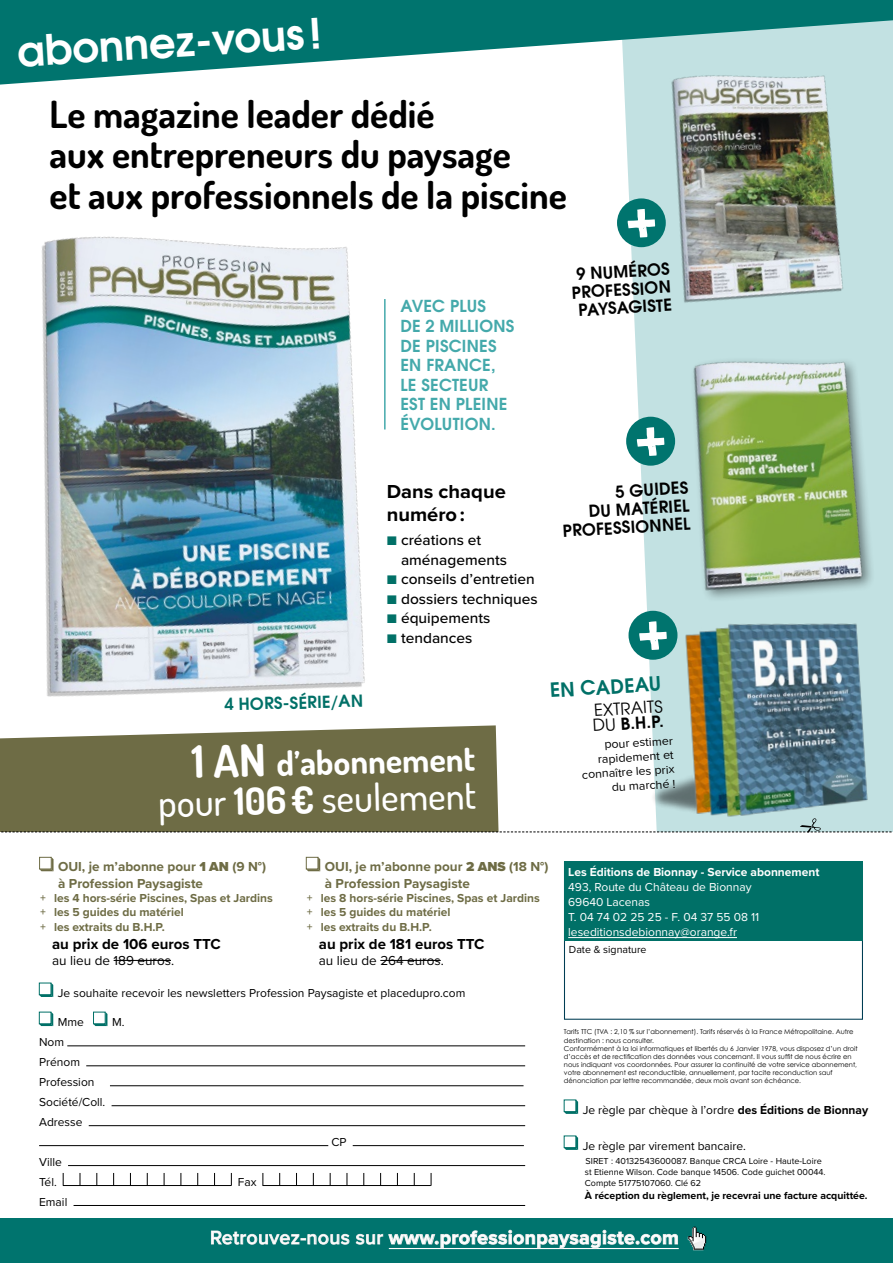
<style>
.page{position:relative;width:893px;height:1263px;background:#fff}
.page>*{position:absolute;margin:0;border:0;box-sizing:border-box;transform-origin:0 0}
.t1{font:700 41.7px "Te X Gyre Adventor";color:#fff}
.t2{font:700 37.5px/40.5px "Dosis";color:#000}
.t3{font:500 37.5px "Dosis";color:#fff}
.t4{font:700 33.9px "Dosis";color:#fff}
.t5{font:700 19.5px "Proxima Nova";letter-spacing:.02em;color:#fff}
.t6{font:700 19.5px/23.4px "Proxima Nova";color:#000}
.t7{font:700 19.5px "Te X Gyre Adventor";color:#007067}
.t8{font:700 16.5px/19.5px "Te X Gyre Adventor";letter-spacing:.015em;color:#44a9ab}
.t9{font:700 16.5px/18.1px "Te X Gyre Adventor";color:#000;text-align:right}
.t10{font:16.5px/14.9px "Te X Gyre Adventor";color:#000}
.t11{font:700 16.5px "Te X Gyre Adventor";color:#007067}
.t12{font:500 15px/19.5px "Proxima Nova";color:#000}
.t13{font:700 15px "Proxima Nova";color:#000}
.t14{font:700 13.5px/16.2px "Proxima Nova";color:#6e6c45}
.t15{font:13.5px "Proxima Nova";color:#000}
.t16{font:12px/20px "Proxima Nova";color:#000}
.t17{font:700 12px/14.4px "Proxima Nova";color:#6e6c45}
.t18{font:12px/15px "Proxima Nova";color:#fff}
.t19{font:700 12px "Proxima Nova";color:#fff}
.t20{font:10.65px "Proxima Nova";color:#000}
.t21{font:700 10.5px "Proxima Nova";color:#000}
.t22{font:9px/10.8px "Proxima Nova";color:#000}
.t23{font:6.75px/8.1px "Century Gothic";color:#000}
.s1{color:#007067}
.s2{font-weight:700}
.s3{font-weight:900}
.s4{font-family:"Aller";font-weight:300}
.s5{font-weight:500}
</style>
<div class="page">
<div style="left:0;top:775px;width:499px;height:43px;background:#6e6c45"></div>
<svg style="left:626px;top:432px;width:267px;height:386px;fill:#c2e1e2"></svg>
<div style="left:0;top:1219px;width:893px;height:44px;background:#00746e"></div>
<hr style="left:389px;top:1248px;width:290px;height:1px;background:#fff">
<svg style="left:211px;top:1230px;width:467px;height:18px"></svg>
<svg style="left:688px;top:1226px;width:18px;height:24px"></svg>
<svg style="left:39px;top:1012px;width:14px;height:14px"></svg>
<svg style="left:93px;top:1012px;width:14px;height:14px"></svg>
<hr style="left:67px;top:1045px;width:458px;height:1px;background:#000">
<hr style="left:86px;top:1065px;width:439px;height:1px;background:#000">
<hr style="left:110px;top:1085px;width:413px;height:1px;background:#000">
<hr style="left:112px;top:1105px;width:413px;height:1px;background:#000">
<hr style="left:89px;top:1125px;width:436px;height:1px;background:#000">
<hr style="left:39px;top:1145px;width:289px;height:1px;background:#000">
<hr style="left:353px;top:1145px;width:171px;height:1px;background:#000">
<hr style="left:68px;top:1165px;width:457px;height:1px;background:#000">
<hr style="left:63px;top:1185px;width:168px;height:1px;background:#000">
<svg style="left:80px;top:1173px;width:1px;height:12px"></svg>
<svg style="left:63px;top:1173px;width:1px;height:12px"></svg>
<svg style="left:130px;top:1173px;width:1px;height:12px"></svg>
<svg style="left:181px;top:1173px;width:1px;height:12px"></svg>
<svg style="left:231px;top:1173px;width:1px;height:13px"></svg>
<svg style="left:97px;top:1173px;width:1px;height:12px"></svg>
<svg style="left:147px;top:1173px;width:1px;height:12px"></svg>
<svg style="left:197px;top:1173px;width:1px;height:12px"></svg>
<svg style="left:113px;top:1173px;width:1px;height:12px"></svg>
<svg style="left:164px;top:1173px;width:1px;height:12px"></svg>
<svg style="left:214px;top:1173px;width:1px;height:12px"></svg>
<hr style="left:263px;top:1185px;width:168px;height:1px;background:#000">
<svg style="left:279px;top:1173px;width:1px;height:12px"></svg>
<svg style="left:263px;top:1173px;width:1px;height:12px"></svg>
<svg style="left:330px;top:1173px;width:1px;height:12px"></svg>
<svg style="left:380px;top:1173px;width:1px;height:12px"></svg>
<svg style="left:431px;top:1173px;width:1px;height:13px"></svg>
<svg style="left:296px;top:1173px;width:1px;height:12px"></svg>
<svg style="left:347px;top:1173px;width:1px;height:12px"></svg>
<svg style="left:397px;top:1173px;width:1px;height:12px"></svg>
<svg style="left:313px;top:1173px;width:1px;height:12px"></svg>
<svg style="left:364px;top:1173px;width:1px;height:12px"></svg>
<svg style="left:414px;top:1173px;width:1px;height:12px"></svg>
<hr style="left:74px;top:1205px;width:451px;height:1px;background:#000">
<svg style="left:0;top:818px;width:893px;height:14px"></svg>
<svg style="left:39px;top:983px;width:14px;height:14px"></svg>
<div style="left:564px;top:861px;width:299px;height:159px;background:#fff;border:1px solid #003d53"></div>
<div style="left:564px;top:861px;width:298px;height:79px;background:#007067"></div>
<hr style="left:568px;top:937px;width:169px;height:1px;background:#fff">
<svg style="left:564px;top:1100px;width:14px;height:14px"></svg>
<svg style="left:564px;top:1136px;width:14px;height:14px"></svg>
<svg style="left:0;top:0;width:893px;height:85px;fill:#00746e"></svg>
<img style="left:606px;top:38px;width:287px;height:286px">
<div style="left:617px;top:198px;width:49px;height:49px;background:#00746e;border-radius:50%"></div>
<svg style="left:628px;top:209px;width:27px;height:29px"></svg>
<img style="left:628px;top:324px;width:265px;height:303px">
<div style="left:626px;top:417px;width:49px;height:49px;background:#00746e;border-radius:50%"></div>
<svg style="left:637px;top:427px;width:27px;height:29px"></svg>
<svg style="left:39px;top:857px;width:15px;height:14px"></svg>
<hr style="left:114px;top:960px;width:57px;height:1px;background:#000">
<svg style="left:306px;top:857px;width:14px;height:14px"></svg>
<hr style="left:380px;top:960px;width:61px;height:1px;background:#000">
<img style="left:634px;top:588px;width:245px;height:240px">
<div style="left:628px;top:611px;width:49px;height:49px;background:#00746e;border-radius:50%"></div>
<svg style="left:639px;top:621px;width:28px;height:29px"></svg>
<img style="left:0;top:236px;width:497px;height:549px">
<hr style="left:384px;top:299px;width:2px;height:130px;background:#44a9ab">
<div style="left:191px;top:744px;width:73px;height:34px;background:#6e6c45"></div>
<h1 class="t1" style="left:15px;top:14px;width:306px;rotate:-3deg">abonnez-vous !</h1>
<h2 class="t2" style="left:50px;top:93px;width:519px">Le magazine leader dédié<br>aux entrepreneurs du paysage<br>et aux professionnels de la piscine</h2>
<h3 class="t8" style="left:400px;top:295px;width:115px">AVEC PLUS<br>DE 2 MILLIONS<br>DE PISCINES<br>EN FRANCE,<br>LE SECTEUR<br>EST EN PLEINE<br>ÉVOLUTION.</h3>
<h3 class="t6" style="left:387px;top:479px;width:120px">Dans chaque numéro :</h3>
<h3 class="t12" style="left:401px;top:530px;width:108px;text-indent:-14px"><span class="s1">■</span> créations et aménagements</h3>
<h3 class="t12" style="left:387px;top:569px;width:150px"><span class="s1">■</span> conseils d’entretien</h3>
<h3 class="t12" style="left:387px;top:588px;width:152px"><span class="s1">■</span> dossiers techniques</h3>
<h3 class="t12" style="left:387px;top:608px;width:105px"><span class="s1">■</span> équipements</h3>
<h3 class="t12" style="left:387px;top:627px;width:87px"><span class="s1">■</span> tendances</h3>
<h3 class="t9" style="left:570px;top:264px;width:101px;text-align:center;rotate:-3deg">9 NUMÉROS<br>PROFESSION<br>PAYSAGISTE</h3>
<h3 class="t9" style="left:560px;top:483px;width:129px;rotate:-3deg">5 GUIDES<br>DU MATÉRIEL<br>PROFESSIONNEL</h3>
<h3 class="t7" style="left:549px;top:673px;width:113px;rotate:-3deg">EN CADEAU</h3>
<h3 class="t10" style="left:591px;top:702px;width:73px;rotate:-3deg">EXTRAITS<br>DU <span class="s2">B.H.P.</span></h3>
<h3 class="t16" style="left:579px;top:739px;width:95px;line-height:14.4px;text-align:right;rotate:-4deg">pour estimer rapidement et connaître les prix du marché !</h3>
<h3 class="t11" style="left:225px;top:689px;width:140px;rotate:-1deg">4 HORS-SÉRIE/AN</h3>
<h3 class="t4" style="left:276px;top:742px;width:200px;rotate:-2deg">d’abonnement</h3>
<h2 class="t3" style="left:158px;top:777px;width:320px;rotate:-1deg">pour <span class="s2">106€</span> seulement</h2>
<h3 class="t14" style="left:58px;top:858px;width:210px">OUI, je m’abonne pour <span class="s3">1 AN</span> (9 N°) à Profession Paysagiste</h3>
<h3 class="t17" style="left:39px;top:890px;width:235px"><span class="s4">+</span> les 4 hors-série Piscines, Spas et Jardins <span class="s4">+</span> les 5 guides du matériel<br><span class="s4">+</span> les extraits du B.H.P.</h3>
<h3 class="t13" style="left:52px;top:932px;width:170px">au prix de 106 euros TTC</h3>
<h3 class="t15" style="left:52px;top:950px;width:123px">au lieu de 189 euros.</h3>
<h3 class="t14" style="left:325px;top:858px;width:225px">OUI, je m’abonne pour <span class="s3">2 ANS</span> (18 N°) à Profession Paysagiste</h3>
<h3 class="t17" style="left:306px;top:890px;width:235px"><span class="s4">+</span> les 8 hors-série Piscines, Spas et Jardins <span class="s4">+</span> les 5 guides du matériel<br><span class="s4">+</span> les extraits du B.H.P.</h3>
<h3 class="t13" style="left:319px;top:932px;width:167px">au prix de 181 euros TTC</h3>
<h3 class="t15" style="left:319px;top:950px;width:127px">au lieu de 264 euros.</h3>
<h3 class="t19" style="left:568px;top:863px;width:253px">Les Éditions de Bionnay - Service abonnement</h3>
<h3 class="t18" style="left:568px;top:879px;width:193px">493, Route du Château de Bionnay<br>69640 Lacenas<br>T. 04 74 02 25 25 - F. 04 37 55 08 11 leseditionsdebionnay@orange.fr</h3>
<h3 class="t20" style="left:569px;top:941px;width:79px">Date &amp; signature</h3>
<h3 class="t16" style="left:58px;top:982px;width:409px">Je souhaite recevoir les newsletters Profession Paysagiste et placedupro.com</h3>
<h3 class="t16" style="left:58px;top:1011px;width:28px">Mme</h3>
<h3 class="t16" style="left:112px;top:1011px;width:14px">M.</h3>
<h3 class="t16" style="left:39px;top:1031px;width:68px">Nom<br>Prénom<br>Profession<br>Société/Coll.<br>Adresse</h3>
<h3 class="t16" style="left:39px;top:1151px;width:24px">Ville<br>Tél.</h3>
<h3 class="t16" style="left:39px;top:1191px;width:30px">Email</h3>
<h3 class="t16" style="left:238px;top:1171px;width:20px">Fax</h3>
<h3 class="t16" style="left:331px;top:1131px;width:17px">CP</h3>
<p class="t23" style="left:564px;top:1028px;width:295px">Tarifs TTC (TVA : 2,10 % sur l’abonnement). Tarifs réservés à la France Métropolitaine. Autre destination : nous consulter.<br>Conformément à la loi informatiques et libertés du 6 Janvier 1978, vous disposez d’un droit d’accès et de rectification des données vous concernant. Il vous suffit de nous écrire en nous indiquant vos coordonnées. Pour assurer la continuité de votre service abonnement, votre abonnement est reconductible, annuellement, par tacite reconduction sauf dénonciation par lettre recommandée, deux mois avant son échéance.</p>
<h3 class="t16" style="left:583px;top:1099px;width:287px">Je règle par chèque à l’ordre <span class="s2">des Éditions de Bionnay</span></h3>
<h3 class="t16" style="left:583px;top:1135px;width:165px">Je règle par virement bancaire.</h3>
<h3 class="t22" style="left:585px;top:1155px;width:242px">SIRET : 40132543600087. Banque CRCA Loire - Haute-Loire st Etienne Wilson. Code banque 14506. Code guichet 00044.<br>Compte 51775107060. Clé 62</h3>
<h3 class="t21" style="left:585px;top:1187px;width:284px">À réception du règlement, je recevrai une facture acquittée.</h3>
<h3 class="t5" style="left:210px;top:1223px;width:470px"><span class="s5">Retrouvez-nous sur</span> www.professionpaysagiste.com</h3>
</div>
